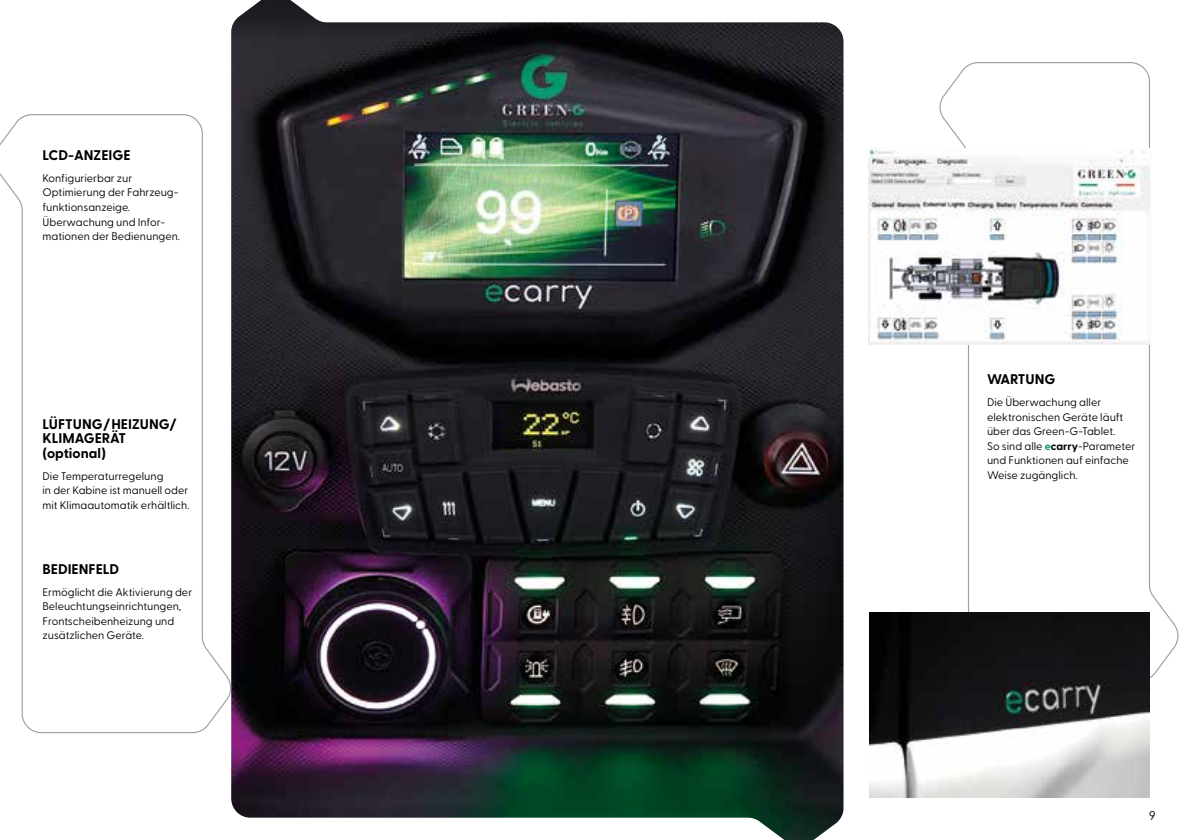
<style>
.page{position:relative;width:1191px;height:840px;background:#fff}
.page>*{position:absolute;margin:0;border:0;box-sizing:border-box;transform-origin:0 0}
.t1{font:700 14px/14.6px "Greycliff CF";color:#000}
.t2{font:11.4px "Comfortaa";color:#000}
.t3{font:11px/14.4px "Greycliff CF";color:#000}
.s1{font-weight:700;color:#109b64}
.s2{font-weight:700}
</style>
<div class="page">
<img style="left:231px;top:0;width:612px;height:839px">
<svg style="left:0;top:113px;width:233px;height:620px"></svg>
<svg style="left:939px;top:62px;width:240px;height:619px"></svg>
<img style="left:868px;top:148px;width:281px;height:197px">
<img style="left:869px;top:612px;width:280px;height:185px">
<p class="t1" style="left:43px;top:147px;width:89px">LCD-ANZEIGE</p>
<p class="t3" style="left:43px;top:170px;width:139px">Konfigurierbar zur<br>Optimierung der Fahrzeug&shy;funktionsanzeige.<br>Überwachung und Infor&shy;mationen der Bedienungen.</p>
<p class="t1" style="left:43px;top:415px;width:136px">LÜFTUNG/HEIZUNG/<br>KLIMAGERÄT (optional)</p>
<p class="t3" style="left:43px;top:467px;width:149px">Die Temperaturregelung<br>in der Kabine ist manuell oder mit Klimaautomatik erhältlich.</p>
<p class="t1" style="left:43px;top:560px;width:78px">BEDIENFELD</p>
<p class="t3" style="left:43px;top:583px;width:151px">Ermöglicht die Aktivierung der<br>Beleuchtungseinrichtungen,<br>Frontscheibenheizung und zusätzlichen Geräte.</p>
<p class="t1" style="left:987px;top:371px;width:70px">WARTUNG</p>
<p class="t3" style="left:987px;top:394px;width:150px">Die Überwachung aller elektronischen Geräte läuft über das Green-G-Tablet.<br>So sind alle <span class="s1">e</span><span class="s2">carry</span>-Parameter und Funktionen auf einfache<br>Weise zugänglich.</p>
<p class="t2" style="left:1149px;top:804px;width:8px">9</p>
</div>
